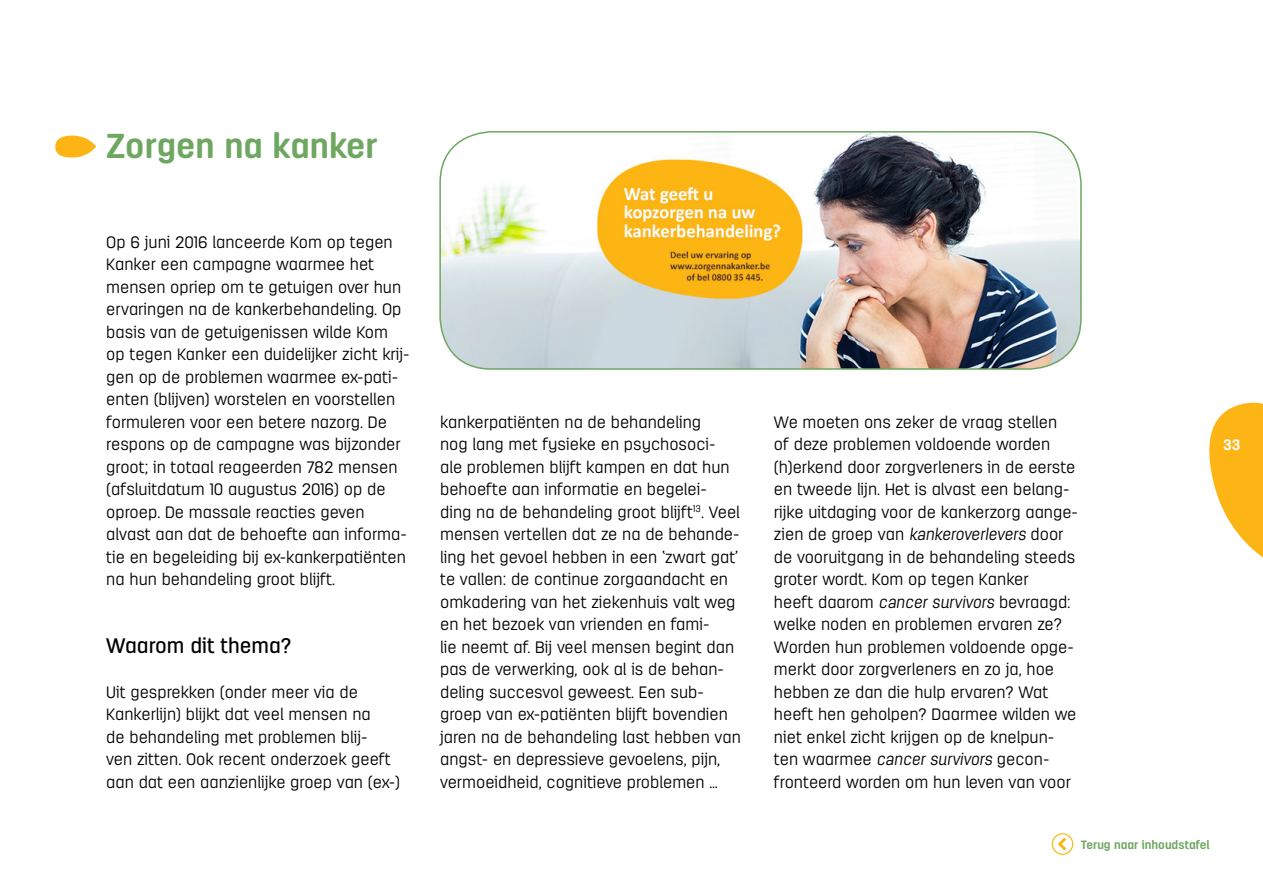
<style>
.page{position:relative;width:1263px;height:893px;background:#fff}
.page>*{position:absolute;margin:0;border:0;box-sizing:border-box;transform-origin:0 0}
.t1{font:700 34.5px "Antartida Rounded";color:#6da760}
.t2{font:500 21px "Antartida Rounded";color:#000}
.t3{font:300 16.5px/22.5px "Antartida Rounded";color:#000}
.t4{font:700 15px "Antartida Rounded";color:#fff}
.t5{font:700 12px "Antartida Rounded";color:#6da760}
.s1{font-style:italic}
</style>
<div class="page">
<svg style="left:1209px;top:402px;width:54px;height:156px"></svg>
<svg style="left:55px;top:136px;width:41px;height:22px"></svg>
<div style="left:1052px;top:833px;width:21px;height:22px;border:1px solid #fdb515;border-radius:50%"></div>
<svg style="left:1058px;top:838px;width:8px;height:12px"></svg>
<img style="left:440px;top:132px;width:641px;height:237px">
<div style="left:439px;top:131px;width:643px;height:239px;border:2px solid #6da760;border-radius:51px"></div>
<h1 class="t1" style="left:106px;top:126px;width:273px">Zorgen na kanker</h1>
<p class="t3" style="left:106px;top:231px;width:305px">Op 6 juni 2016 lanceerde Kom op tegen Kanker een campagne waarmee het mensen opriep om te getuigen over hun ervaringen na de kankerbehandeling. Op basis van de getuigenissen wilde Kom op tegen Kanker een duidelijker zicht krij&shy;gen op de problemen waarmee ex-pati&shy;ënten (blijven) worstelen en voorstellen formuleren voor een betere nazorg. De respons op de campagne was bijzonder groot; in totaal reageerden 782 mensen (afsluitdatum 10 augustus 2016) op de oproep. De massale reacties geven alvast aan dat de behoefte aan informa&shy;tie en begeleiding bij ex-kankerpatiënten na hun behandeling groot blijft.</p>
<p class="t2" style="left:106px;top:634px;width:187px">Waarom dit thema?</p>
<p class="t3" style="left:106px;top:681px;width:295px">Uit gesprekken (onder meer via de Kankerlijn) blijkt dat veel mensen na<br>de behandeling met problemen blij-<br>ven zitten. Ook recent onderzoek geeft aan dat een aanzienlijke groep van (ex-)</p>
<p class="t3" style="left:440px;top:411px;width:302px">kankerpatiënten na de behandeling<br>nog lang met fysieke en psychosoci&shy;ale problemen blijft kampen en dat hun behoefte aan informatie en begelei&shy;ding na de behandeling groot blijft<sup>13</sup>. Veel mensen vertellen dat ze na de behande&shy;ling het gevoel hebben in een ‘zwart gat’ te vallen: de continue zorgaandacht en omkadering van het ziekenhuis valt weg en het bezoek van vrienden en fami-<br>lie neemt af. Bij veel mensen begint dan pas de verwerking, ook al is de behan&shy;deling succesvol geweest. Een sub&shy;groep van ex-patiënten blijft bovendien jaren na de behandeling last hebben van angst- en depressieve gevoelens, pijn, vermoeidheid, cognitieve problemen …</p>
<p class="t3" style="left:774px;top:411px;width:306px">We moeten ons zeker de vraag stellen<br>of deze problemen voldoende worden (h)erkend door zorgverleners in de eerste en tweede lijn. Het is alvast een belang&shy;rijke uitdaging voor de kankerzorg aange&shy;zien de groep van <span class="s1">kankeroverlevers</span> door de vooruitgang in de behandeling steeds groter wordt. Kom op tegen Kanker<br>heeft daarom <span class="s1">cancer survivors</span> bevraagd: welke noden en problemen ervaren ze?<br>Worden hun problemen voldoende opge&shy;merkt door zorgverleners en zo ja, hoe hebben ze dan die hulp ervaren? Wat heeft hen geholpen? Daarmee wilden we niet enkel zicht krijgen op de knelpun&shy;ten waarmee <span class="s1">cancer survivors</span> gecon&shy;fronteerd worden om hun leven van voor</p>
<p class="t4" style="left:1223px;top:436px;width:19px">33</p>
<p class="t5" style="left:1081px;top:838px;width:130px">Terug naar inhoudstafel</p>
</div>
